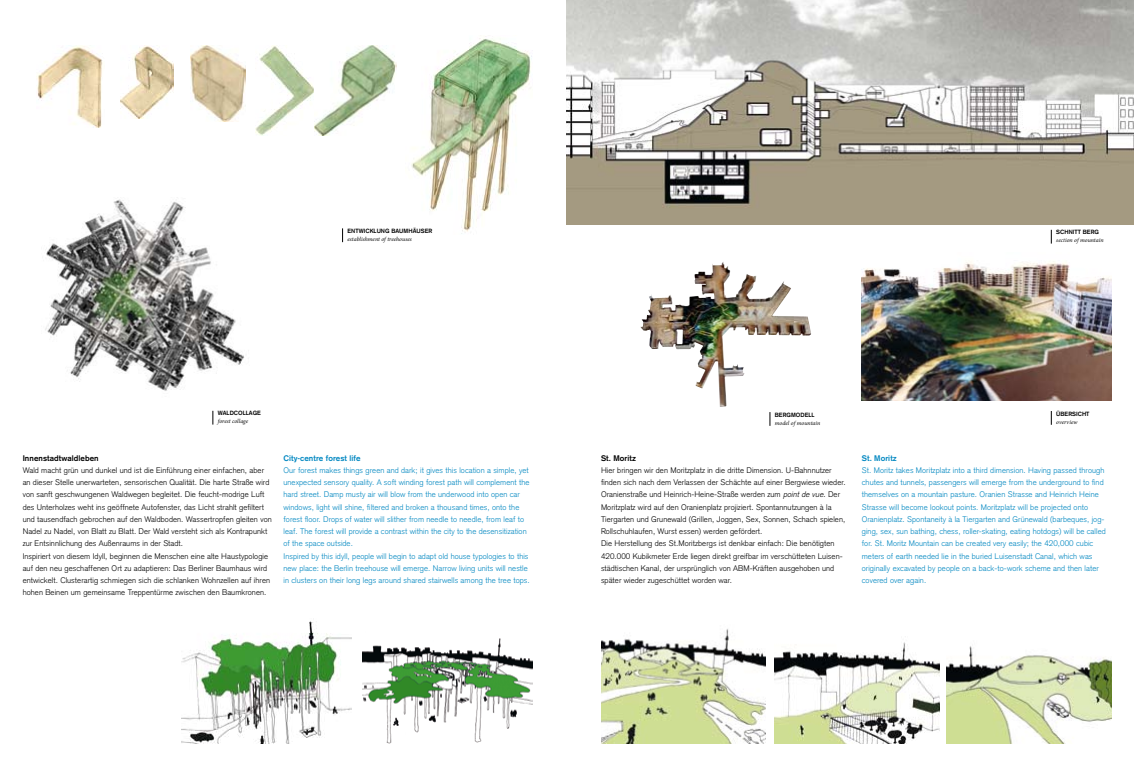
<style>
.page{position:relative;width:1134px;height:766px;background:#fff}
.page>*{position:absolute;margin:0;border:0;box-sizing:border-box;transform-origin:0 0}
.t1{font:300 8px/12.2px "Basic Commercial LT";letter-spacing:.01em;color:#000}
.t2{font:300 8px/12.2px "Basic Commercial LT";letter-spacing:.01em;color:#0087c1}
.t3{font:italic 6px/8px "Minion Pro";color:#000}
.t4{font:700 6px/8px "Basic Commercial LT";letter-spacing:.01em;color:#000}
.s1{font-family:"Basic Commercial LT";font-weight:700;font-style:normal}
.s2{font-family:"Minion Pro";font-weight:400;font-style:italic}
.s3{font-weight:700}
.s4{font-style:italic}
</style>
<div class="page">
<img style="left:181px;top:621px;width:170px;height:122px">
<img style="left:363px;top:638px;width:170px;height:105px">
<img style="left:775px;top:642px;width:164px;height:101px">
<img style="left:601px;top:629px;width:164px;height:114px">
<img style="left:947px;top:646px;width:164px;height:97px">
<img style="left:672px;top:263px;width:50px;height:47px">
<img style="left:862px;top:261px;width:249px;height:139px">
<img style="left:411px;top:36px;width:121px;height:198px">
<img style="left:37px;top:45px;width:66px;height:83px">
<img style="left:121px;top:45px;width:53px;height:74px">
<img style="left:190px;top:46px;width:55px;height:75px">
<img style="left:255px;top:45px;width:141px;height:91px">
<img style="left:567px;top:0;width:567px;height:224px">
<img style="left:45px;top:199px;width:199px;height:192px">
<svg style="left:342px;top:228px;width:1px;height:14px"></svg>
<svg style="left:213px;top:410px;width:1px;height:14px"></svg>
<svg style="left:770px;top:412px;width:1px;height:14px"></svg>
<svg style="left:1051px;top:411px;width:1px;height:13px"></svg>
<svg style="left:1051px;top:230px;width:1px;height:13px"></svg>
<p class="t3" style="left:347px;top:227px;width:86px;text-indent:61px"><span class="s1">HÄUSER </span>establishment of treehouses</p>
<p class="t4" style="left:347px;top:227px;width:54px">ENTWICKLUN G BAUM</p>
<p class="t4" style="left:1056px;top:228px;width:17px">SCHNITT</p>
<p class="t3" style="left:1056px;top:228px;width:49px;text-indent:27px"><span class="s1">BERG </span>section of mountain</p>
<p class="t3" style="left:775px;top:410px;width:47px;text-indent:30px"><span class="s1">ELL </span>model of mountain</p>
<p class="t4" style="left:1056px;top:409px;width:33px">ÜBERSICHT <span class="s2">overview</span></p>
<p class="t3" style="left:218px;top:409px;width:45px;text-indent:25px"><span class="s1">LLAGE </span>forest collage</p>
<p class="t4" style="left:775px;top:410px;width:22px">BERGMOD</p>
<p class="t4" style="left:218px;top:409px;width:17px">WALDCO</p>
<p class="t1" style="left:23px;top:452px;width:251px"><span class="s3">INNENSTADTWALDLEBEN<br></span>Wald macht grün und dunkel und ist die Einführung einer einfachen, aber an dieser Stelle unerwarteten, sensorischen Qualität. Die harte Straße wird von sanft geschwungenen Waldwegen begleitet. Die feucht-modrige Luft des Unterholzes weht ins geöffnete Autofenster, das Licht strahlt gefiltert und tausendfach gebrochen auf den Waldboden. Wassertropfen gleiten von Nadel zu Nadel, von Blatt zu Blatt. Der Wald versteht sich als Kontrapunkt zur Entsinnlichung des Außenraums in der Stadt.<br>Inspiriert von diesem Idyll, beginnen die Menschen eine alte Haustypologie auf den neu geschaffenen Ort zu adaptieren: Das Berliner Baumhaus wird entwickelt. Clusterartig schmiegen sich die schlanken Wohnzellen auf ihren hohen Beinen um gemeinsame Treppentürme zwischen den Baumkronen.</p>
<p class="t2" style="left:283px;top:452px;width:248px"><span class="s3">CITY-CENTRE FOREST LIFE<br></span>Our forest makes things green and dark; it gives this location a simple, yet unexpected sensory quality. A soft winding forest path will complement the hard street. Damp musty air will blow from the underwood into open car windows, light will shine, filtered and broken a thousand times, onto the forest floor. Drops of water will slither from needle to needle, from leaf to leaf. The forest will provide a contrast within the city to the desensitization of the space outside.<br>Inspired by this idyll, people will begin to adapt old house typologies to this new place: the Berlin treehouse will emerge. Narrow living units will nestle in clusters on their long legs around shared stairwells among the tree tops.</p>
<p class="t1" style="left:601px;top:452px;width:246px"><span class="s3">ST. MORITZ<br></span>Hier bringen wir den Moritzplatz in die dritte Dimension. U-Bahnnutzer finden sich nach dem Verlassen der Schächte auf einer Bergwiese wieder.<br>Oranienstraße und Heinrich-Heine-Straße werden zum <span class="s4">pointde vue</span>. Der Moritzplatz wird auf den Oranienplatz projiziert. Spontannutzungen à la Tiergarten und Grunewald (Grillen, Joggen, Sex, Sonnen, Schach spielen, Rollschuhlaufen, Wurst essen) werden gefördert.<br>Die Herstellung des St.Moritzbergs ist denkbar einfach: Die benötigten 420.000 Kubikmeter Erde liegen direkt greifbar im verschütteten Luisen&shy;städtischen Kanal, der ursprünglich von ABM-Kräften ausgehoben und später wieder zugeschüttet worden war.</p>
<p class="t2" style="left:862px;top:452px;width:245px"><span class="s3">ST. MORITZ<br></span>St. Moritz takes Moritzplatz into a third dimension. Having passed through chutes and tunnels, passengers will emerge from the underground to find themselves on a mountain pasture. Oranien Strasse and Heinrich Heine Strasse will become lookout points. Moritzplatz will be projected onto Oranienplatz. Spontaneity à la Tiergarten and Grünewald (barbeques, jog&shy;ging, sex, sun bathing, chess, roller-skating, eating hotdogs) will be called for. St. Moritz Mountain can be created very easily; the 420,000 cubic meters of earth needed lie in the buried Luisenstadt Canal, which was originally excavated by people on a back-to-work scheme and then later covered over again.</p>
</div>
